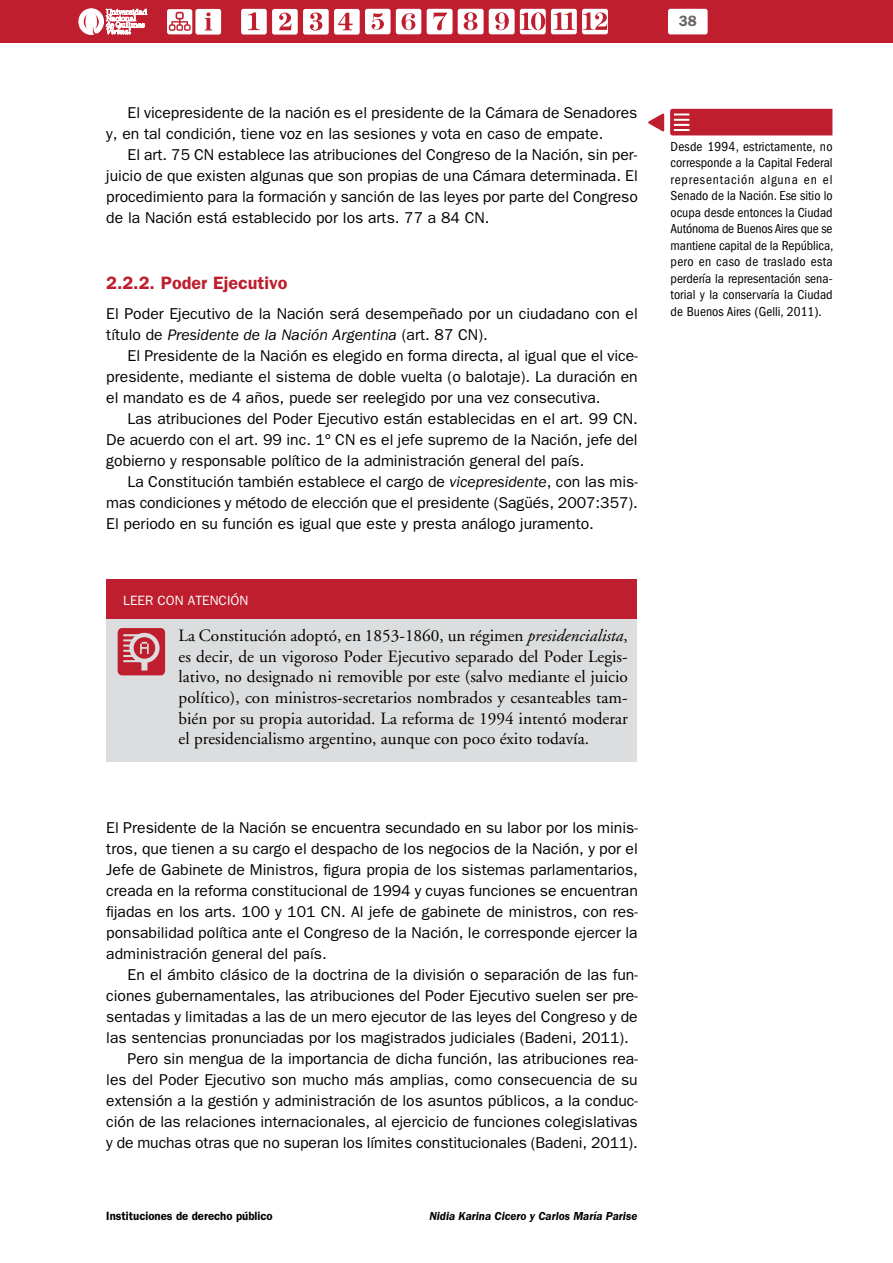
<style>
.page{position:relative;width:893px;height:1263px;background:#fff}
.page>*{position:absolute;margin:0;border:0;box-sizing:border-box;transform-origin:0 0}
.t1{font:600 18px "Franklin Gothic";color:#be1e2d}
.t2{font:17.25px/20.7px "Adobe Garamond";color:#000;text-align:justify}
.t3{font:15.75px/21px "Franklin Gothic";color:#000;text-align:justify}
.t4{font:600 15px "Franklin Gothic";color:#6a6463}
.t5{font:condensed 13.5px/16.5px "Franklin Gothic";color:#000;text-align:justify}
.t6{font:13.5px "Franklin Gothic";color:#fff}
.t7{font:italic 600 12px "Franklin Gothic";color:#000;scale:.95 1}
.t8{font:600 12px "Franklin Gothic";color:#000;scale:.95 1}
.s1{font-style:italic}
</style>
<div class="page">
<div style="left:0;top:0;width:893px;height:43px;background:#be1e2d"></div>
<div style="left:668px;top:9px;width:40px;height:25px;background:#fff;border-radius:2px"></div>
<div style="left:195px;top:9px;width:26px;height:26px;background:#fff;border-radius:2px"></div>
<svg style="left:204px;top:12px;width:8px;height:18px"></svg>
<div style="left:167px;top:9px;width:25px;height:25px;background:#fff;border-radius:2px"></div>
<svg style="left:169px;top:12px;width:22px;height:19px"></svg>
<svg style="left:79px;top:9px;width:68px;height:25px"></svg>
<div style="left:365px;top:9px;width:25px;height:25px;background:#fff;border-radius:2px"></div>
<svg style="left:372px;top:13px;width:12px;height:17px"></svg>
<div style="left:396px;top:9px;width:25px;height:25px;background:#fff;border-radius:2px"></div>
<svg style="left:401px;top:13px;width:14px;height:17px"></svg>
<div style="left:241px;top:9px;width:26px;height:26px;background:#fff;border-radius:2px"></div>
<svg style="left:248px;top:13px;width:12px;height:17px"></svg>
<div style="left:272px;top:9px;width:26px;height:26px;background:#fff;border-radius:2px"></div>
<svg style="left:279px;top:13px;width:12px;height:17px"></svg>
<div style="left:303px;top:9px;width:26px;height:26px;background:#fff;border-radius:2px"></div>
<svg style="left:310px;top:13px;width:12px;height:18px"></svg>
<div style="left:334px;top:9px;width:26px;height:26px;background:#fff;border-radius:2px"></div>
<svg style="left:338px;top:13px;width:15px;height:17px"></svg>
<div style="left:427px;top:9px;width:26px;height:25px;background:#fff;border-radius:2px"></div>
<svg style="left:433px;top:13px;width:14px;height:17px"></svg>
<div style="left:458px;top:9px;width:26px;height:25px;background:#fff;border-radius:2px"></div>
<svg style="left:464px;top:12px;width:13px;height:18px"></svg>
<div style="left:489px;top:9px;width:26px;height:25px;background:#fff;border-radius:2px"></div>
<svg style="left:495px;top:12px;width:14px;height:18px"></svg>
<div style="left:520px;top:9px;width:26px;height:25px;background:#fff;border-radius:2px"></div>
<svg style="left:520px;top:12px;width:25px;height:18px"></svg>
<div style="left:551px;top:9px;width:26px;height:25px;background:#fff;border-radius:2px"></div>
<svg style="left:553px;top:12px;width:23px;height:18px"></svg>
<div style="left:582px;top:9px;width:26px;height:25px;background:#fff;border-radius:2px"></div>
<svg style="left:583px;top:12px;width:24px;height:18px"></svg>
<div style="left:106px;top:579px;width:530px;height:41px;background:#be1e2d"></div>
<div style="left:106px;top:620px;width:530px;height:142px;background:#dcddde"></div>
<svg style="left:648px;top:114px;width:16px;height:17px"></svg>
<div style="left:670px;top:109px;width:162px;height:26px;background:#be1e2d"></div>
<p class="t3" style="left:106px;top:102px;width:533px;text-indent:21px">El vicepresidente de la nación es el presidente de la Cámara de Senadores y, en tal condición, tiene voz en las sesiones y vota en caso de empate.</p>
<p class="t3" style="left:106px;top:144px;width:533px;text-indent:21px">El art. 75 CN establece las atribuciones del Congreso de la Nación, sin per&shy;juicio de que existen algunas que son propias de una Cámara determinada. El procedimiento para la formación y sanción de las leyes por parte del Congreso de la Nación está establecido por los arts. 77 a 84 CN.</p>
<p class="t1" style="left:106px;top:272px;width:183px">2.2.2. Poder Ejecutivo</p>
<p class="t3" style="left:106px;top:303px;width:533px">El Poder Ejecutivo de la Nación será desempeñado por un ciudadano con el título de <span class="s1">Presidente de la Nación Argentina</span> (art. 87 CN).</p>
<p class="t3" style="left:106px;top:345px;width:533px;text-indent:21px">El Presidente de la Nación es elegido en forma directa, al igual que el vice&shy;presidente, mediante el sistema de doble vuelta (o balotaje). La duración en el mandato es de 4 años, puede ser reelegido por una vez consecutiva.</p>
<p class="t3" style="left:106px;top:408px;width:533px;text-indent:21px">Las atribuciones del Poder Ejecutivo están establecidas en el art. 99 CN.<br>De acuerdo con el art. 99 inc. 1º CN es el jefe supremo de la Nación, jefe del gobierno y responsable político de la administración general del país.</p>
<p class="t3" style="left:106px;top:471px;width:533px;text-indent:21px">La Constitución también establece el cargo de <span class="s1">vicepresidente</span>, con las mis&shy;mas condiciones y método de elección que el presidente (Sagüés, 2007:357).<br>El periodo en su función es igual que este y presta análogo juramento.</p>
<p class="t6" style="left:123px;top:592px;width:127px">LEER CON ATENCIÓN</p>
<p class="t2" style="left:179px;top:625px;width:451px">La Constitución adoptó, en 1853-1860, un régimen <span class="s1">presidencialista</span>, es decir, de un vigoroso Poder Ejecutivo separado del Poder Legis&shy;lativo, no designado ni removible por este (salvo mediante el juicio político), con ministros-secretarios nombrados y cesanteables tam&shy;bién por su propia autoridad. La reforma de 1994 intentó moderar el presidencialismo argentino, aunque con poco éxito todavía.</p>
<p class="t3" style="left:106px;top:818px;width:533px">El Presidente de la Nación se encuentra secundado en su labor por los minis&shy;tros, que tienen a su cargo el despacho de los negocios de la Nación, y por el Jefe de Gabinete de Ministros, figura propia de los sistemas parlamentarios, creada en la reforma constitucional de 1994 y cuyas funciones se encuentran fijadas en los arts. 100 y 101 CN. Al jefe de gabinete de ministros, con res&shy;ponsabilidad política ante el Congreso de la Nación, le corresponde ejercer la administración general del país.</p>
<p class="t3" style="left:128px;top:964px;width:512px">En el ámbito clásico de la doctrina de la división o separación de las fun-</p>
<p class="t3" style="left:106px;top:985px;width:533px">ciones gubernamentales, las atribuciones del Poder Ejecutivo suelen ser pre-</p>
<p class="t3" style="left:106px;top:1006px;width:533px">sentadas y limitadas a las de un mero ejecutor de las leyes del Congreso y de</p>
<p class="t3" style="left:106px;top:1027px;width:524px">las sentencias pronunciadas por los magistrados judiciales (Badeni, 2011).</p>
<p class="t3" style="left:128px;top:1048px;width:512px">Pero sin mengua de la importancia de dicha función, las atribuciones rea-</p>
<p class="t3" style="left:106px;top:1069px;width:533px">les del Poder Ejecutivo son mucho más amplias, como consecuencia de su</p>
<p class="t3" style="left:106px;top:1090px;width:533px">extensión a la gestión y administración de los asuntos públicos, a la conduc-</p>
<p class="t3" style="left:106px;top:1111px;width:533px">ción de las relaciones internacionales, al ejercicio de funciones colegislativas</p>
<p class="t3" style="left:106px;top:1132px;width:533px">y de muchas otras que no superan los límites constitucionales (Badeni, 2011).</p>
<p class="t8" style="left:106px;top:1209px;width:177px">Instituciones de derecho público</p>
<p class="t7" style="left:429px;top:1210px;width:220px">Nidia Karina Cicero y Carlos María Parise</p>
<p class="t4" style="left:679px;top:12px;width:19px">38</p>
<p class="t5" style="left:671px;top:138px;width:164px">Desde 1994, estrictamente, no corresponde a la Capital Federal representación alguna en el Senado de la Nación. Ese sitio lo ocupa desde entonces la Ciudad Autónoma de Buenos Aires que se mantiene capital de la República, pero en caso de traslado esta perdería la representación sena&shy;torial y la conservaría la Ciudad de Buenos Aires (Gelli, 2011).</p>
</div>
